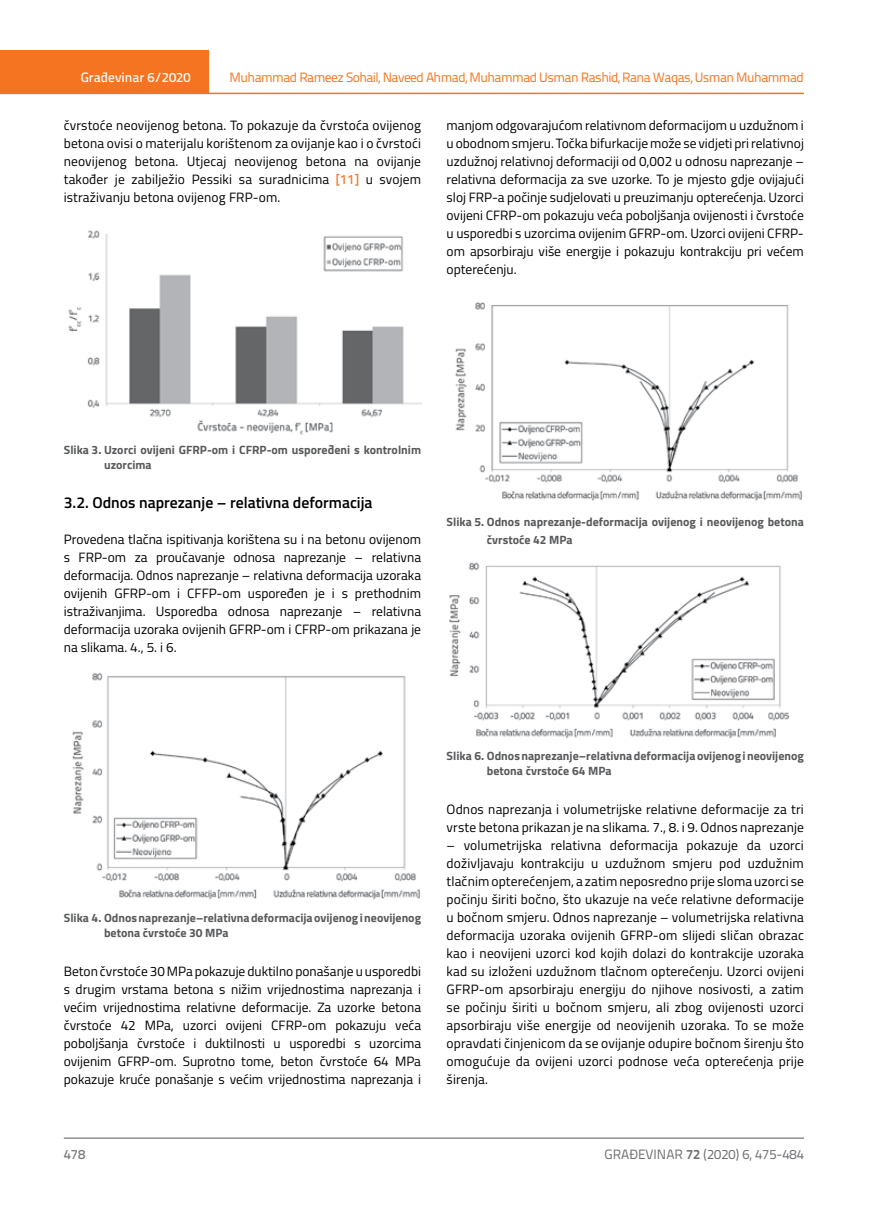
<style>
.page{position:relative;width:872px;height:1212px;background:#fff}
.page>*{position:absolute;margin:0;border:0;box-sizing:border-box;transform-origin:0 0}
.t1{font:600 15.75px "Titillium";color:#000}
.t2{font:13.5px/18px "Titillium";letter-spacing:.005em;color:#000;text-align:justify}
.t3{font:13.5px "Titillium Text 22 L";letter-spacing:-.04em;color:#f47421}
.t4{font:13.5px "Titillium Text 22 L";color:#6d6e71}
.t5{font:500 13.5px "Titillium Text 22 L";color:#fff}
.t6{font:500 13.5px "Titillium Text 22 L";color:#797a7d}
.t7{font:700 12px/15px "Titillium";color:#58595b}
.s1{font-family:"Titillium Text 22 L";font-weight:500;color:#f47421}
.s2{font-weight:700}
</style>
<div class="page">
<div style="left:0;top:50px;width:208px;height:44px;background:#f47421"></div>
<hr style="left:0;top:93px;width:804px;height:1px;background:#f47421">
<hr style="left:64px;top:1138px;width:740px;height:1px;background:#58595b">
<img style="left:68px;top:230px;width:353px;height:205px">
<img style="left:72px;top:672px;width:348px;height:228px">
<img style="left:455px;top:302px;width:347px;height:199px">
<img style="left:449px;top:562px;width:340px;height:177px">
<p class="t3" style="left:230px;top:68px;width:576px">Muhammad Rameez Sohail, Naveed Ahmad, Muhammad Usman Rashid, Rana Waqas, Usman Muhammad</p>
<p class="t2" style="left:64px;top:115px;width:359px">čvrstoće neovijenog betona. To pokazuje da čvrstoća ovijenog betona ovisi o materijalu korištenom za ovijanje kao i o čvrstoći neovijenog betona. Utjecaj neovijenog betona na ovijanje također je zabilježio Pessiki sa suradnicima <span class="s1">[11]</span> u svojem istraživanju betona ovijenog FRP-om.</p>
<p class="t5" style="left:81px;top:67px;width:111px">Građevinar 6/2020</p>
<p class="t2" style="left:446px;top:115px;width:359px">manjom odgovarajućom relativnom deformacijom u uzdužnom i u obodnom smjeru. Točka bifurkacije može se vidjeti pri relativnoj uzdužnoj relativnoj deformaciji od 0,002 u odnosu naprezanje – relativna deformacija za sve uzorke. To je mjesto gdje ovijajući sloj FRP-a počinje sudjelovati u preuzimanju opterećenja. Uzorci ovijeni CFRP-om pokazuju veća poboljšanja ovijenosti i čvrstoće u usporedbi s uzorcima ovijenim GFRP-om. Uzorci ovijeni CFRP&shy;om apsorbiraju više energije i pokazuju kontrakciju pri većem opterećenju.</p>
<p class="t7" style="left:104px;top:441px;width:318px;text-indent:-40px">Slika 3. Uzorci ovijeni GFRP-om i CFRP-om uspoređeni s kontrolnim uzorcima</p>
<p class="t1" style="left:64px;top:490px;width:310px">3.2. Odnos naprezanje – relativna deformacija</p>
<p class="t2" style="left:64px;top:529px;width:359px">Provedena tlačna ispitivanja korištena su i na betonu ovijenom s FRP-om za proučavanje odnosa naprezanje – relativna deformacija. Odnos naprezanje – relativna deformacija uzoraka ovijenih GFRP-om i CFFP-om uspoređen je i s prethodnim istraživanjima. Usporedba odnosa naprezanje – relativna deformacija uzoraka ovijenih GFRP-om i CFRP-om prikazana je na slikama. 4., 5. i 6.</p>
<p class="t7" style="left:487px;top:512px;width:318px;line-height:18px;text-indent:-40px">Slika 5. Odnos naprezanje-deformacija ovijenog i neovijenog betona čvrstoće 42 MPa</p>
<p class="t7" style="left:104px;top:910px;width:318px;text-indent:-40px">Slika 4. Odnos naprezanje–relativna deformacija ovijenog i neovijenog betona čvrstoće 30 MPa</p>
<p class="t2" style="left:64px;top:962px;width:359px">Beton čvrstoće 30 MPa pokazuje duktilno ponašanje u usporedbi s drugim vrstama betona s nižim vrijednostima naprezanja i većim vrijednostima relativne deformacije. Za uzorke betona čvrstoće 42 MPa, uzorci ovijeni CFRP-om pokazuju veća poboljšanja čvrstoće i duktilnosti u usporedbi s uzorcima ovijenim GFRP-om. Suprotno tome, beton čvrstoće 64 MPa pokazuje kruće ponašanje s većim vrijednostima naprezanja i</p>
<p class="t7" style="left:487px;top:748px;width:318px;text-indent:-40px">Slika 6. Odnos naprezanje–relativna deformacija ovijenog i neovijenog betona čvrstoće 64 MPa</p>
<p class="t2" style="left:446px;top:800px;width:359px">Odnos naprezanja i volumetrijske relativne deformacije za tri vrste betona prikazan je na slikama. 7., 8. i 9. Odnos naprezanje</p>
<p class="t2" style="left:446px;top:836px;width:359px">– volumetrijska relativna deformacija pokazuje da uzorci doživljavaju kontrakciju u uzdužnom smjeru pod uzdužnim tlačnim opterećenjem, a zatim neposredno prije sloma uzorci se počinju širiti bočno, što ukazuje na veće relativne deformacije u bočnom smjeru. Odnos naprezanje – volumetrijska relativna deformacija uzoraka ovijenih GFRP-om slijedi sličan obrazac kao i neovijeni uzorci kod kojih dolazi do kontrakcije uzoraka kad su izloženi uzdužnom tlačnom opterećenju. Uzorci ovijeni GFRP-om apsorbiraju energiju do njihove nosivosti, a zatim se počinju širiti u bočnom smjeru, ali zbog ovijenosti uzorci apsorbiraju više energije od neovijenih uzoraka. To se može opravdati činjenicom da se ovijanje odupire bočnom širenju što omogućuje da ovijeni uzorci podnose veća opterećenja prije širenja.</p>
<p class="t6" style="left:64px;top:1144px;width:23px">478</p>
<p class="t4" style="left:604px;top:1144px;width:201px">GRAĐEVINAR <span class="s2">72</span> (2020) 6, 475-484</p>
</div>
